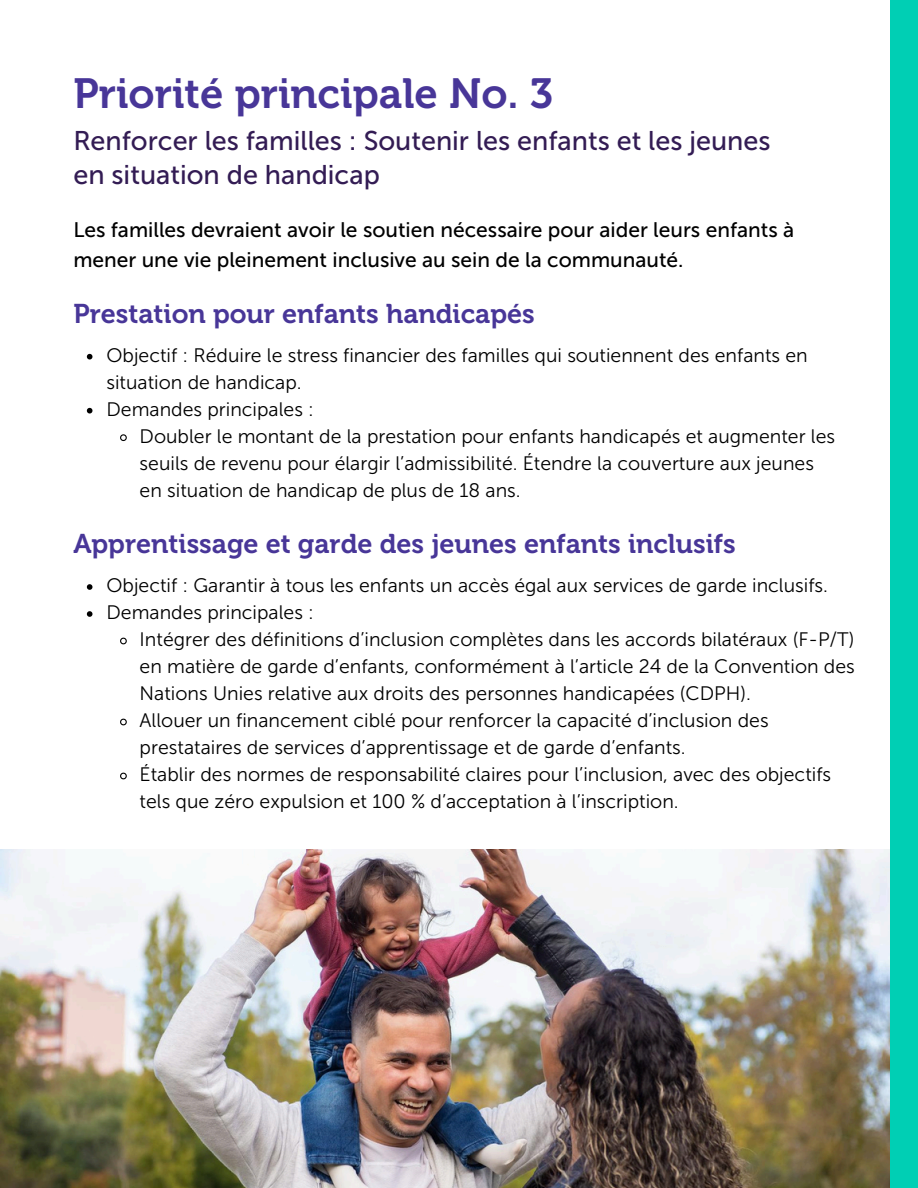
<style>
.page{position:relative;width:918px;height:1188px;background:#fff}
.page>*{position:absolute;margin:0;border:0;box-sizing:border-box;transform-origin:0 0}
.t1{font:42px "Museo 700";color:#483698}
.t2{font:27px "Museo 700";color:#483698}
.t3{font:27px/33.8px "Museo Sans 500";color:#331c54}
.t4{font:21px/29.2px "Museo Sans 500";color:#000}
.t5{font:19.5px/27px "Museo Sans 300";color:#000}
</style>
<div class="page">
<img style="left:0;top:849px;width:890px;height:339px">
<svg style="left:87px;top:354px;width:5px;height:6px"></svg>
<svg style="left:87px;top:408px;width:5px;height:6px"></svg>
<svg style="left:120px;top:434px;width:7px;height:8px"></svg>
<svg style="left:87px;top:584px;width:5px;height:6px"></svg>
<svg style="left:87px;top:611px;width:5px;height:6px"></svg>
<svg style="left:120px;top:637px;width:7px;height:8px"></svg>
<svg style="left:120px;top:718px;width:7px;height:8px"></svg>
<svg style="left:120px;top:772px;width:7px;height:8px"></svg>
<div style="left:890px;top:0;width:28px;height:1188px;background:#00cfb4"></div>
<h3 class="t1" style="left:73px;top:69px;width:481px">Priorité principale No. 3</h3>
<p class="t3" style="left:73px;top:124px;width:699px">Renforcer les familles : Soutenir les enfants et les jeunes en situation de handicap</p>
<p class="t4" style="left:73px;top:216px;width:722px">Les familles devraient avoir le soutien nécessaire pour aider leurs enfants à mener une vie pleinement inclusive au sein de la communauté.</p>
<p class="t2" style="left:73px;top:297px;width:463px">Prestation pour enfants handicapés</p>
<p class="t5" style="left:106px;top:342px;width:703px">Objectif : Réduire le stress financier des familles qui soutiennent des enfants en situation de handicap.</p>
<p class="t5" style="left:106px;top:396px;width:209px">Demandes principales :</p>
<p class="t5" style="left:140px;top:423px;width:697px">Doubler le montant de la prestation pour enfants handicapés et augmenter les seuils de revenu pour élargir l’admissibilité. Étendre la couverture aux jeunes en situation de handicap de plus de 18 ans.</p>
<h2 class="t2" style="left:73px;top:527px;width:664px">Apprentissage et garde des jeunes enfants inclusifs</h2>
<h2 class="t5" style="left:106px;top:572px;width:723px">Objectif : Garantir à tous les enfants un accès égal aux services de garde inclusifs.</h2>
<p class="t5" style="left:106px;top:599px;width:209px">Demandes principales :</p>
<p class="t5" style="left:140px;top:626px;width:717px;text-align:justify">Intégrer des définitions d’inclusion complètes dans les accords bilatéraux (F-P/T) en matière de garde d’enfants, conformément à l’article 24 de la Convention des Nations Unies relative aux droits des personnes handicapées (CDPH).</p>
<p class="t5" style="left:140px;top:707px;width:631px">Allouer un financement ciblé pour renforcer la capacité d’inclusion des prestataires de services d’apprentissage et de garde d’enfants.</p>
<p class="t5" style="left:140px;top:761px;width:693px">Établir des normes de responsabilité claires pour l’inclusion, avec des objectifs tels que zéro expulsion et 100 % d’acceptation à l’inscription.</p>
</div>
